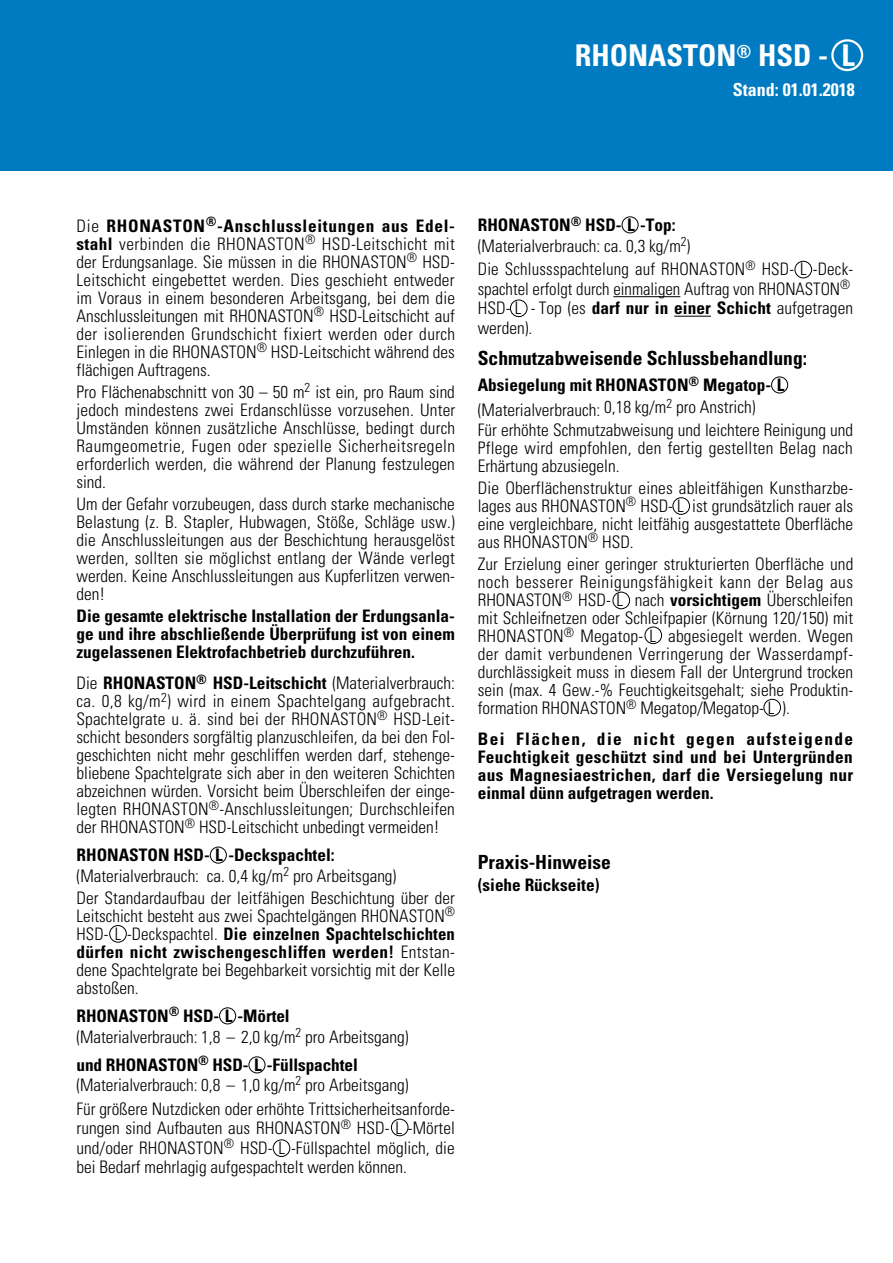
<style>
.page{position:relative;width:893px;height:1263px;background:#fff}
.page>*{position:absolute;margin:0;border:0;box-sizing:border-box;transform-origin:0 0}
.t1{font:700 condensed 30px "Univers LT";color:#fff}
.t2{font:700 condensed 19.5px "Univers LT";color:#000}
.t3{font:700 condensed 18px "Univers LT";color:#fff}
.t4{font:300 condensed 17.25px/18px "Univers LT";color:#000;text-align:justify}
.t5{font:700 condensed 17.25px/18px "Univers LT";color:#000;text-align:justify}
.s1{font-weight:700}
</style>
<div class="page">
<div style="left:0;top:0;width:893px;height:170px;background:#007bc2"></div>
<div style="left:210px;top:846px;width:17px;height:17px;border:1px solid #000;border-radius:50%"></div>
<div style="left:219px;top:1007px;width:17px;height:17px;border:1px solid #000;border-radius:50%"></div>
<div style="left:248px;top:1056px;width:17px;height:17px;border:1px solid #000;border-radius:50%"></div>
<hr style="left:613px;top:296px;width:67px;height:1px;background:#000">
<hr style="left:674px;top:316px;width:37px;height:1px;background:#000">
<div style="left:622px;top:216px;width:17px;height:17px;border:1px solid #000;border-radius:50%"></div>
<div style="left:771px;top:376px;width:17px;height:17px;border:1px solid #000;border-radius:50%"></div>
<div style="left:831px;top:39px;width:32px;height:32px;border:2px solid #fff;border-radius:50%"></div>
<div style="left:109px;top:925px;width:17px;height:17px;border:1px solid #000;border-radius:50%"></div>
<div style="left:391px;top:1119px;width:17px;height:17px;border:1px solid #000;border-radius:50%"></div>
<div style="left:273px;top:1140px;width:17px;height:17px;border:1px solid #000;border-radius:50%"></div>
<div style="left:795px;top:261px;width:17px;height:17px;border:1px solid #000;border-radius:50%"></div>
<div style="left:510px;top:300px;width:17px;height:17px;border:1px solid #000;border-radius:50%"></div>
<div style="left:673px;top:497px;width:17px;height:17px;border:1px solid #000;border-radius:50%"></div>
<div style="left:613px;top:592px;width:17px;height:17px;border:1px solid #000;border-radius:50%"></div>
<div style="left:645px;top:627px;width:17px;height:17px;border:1px solid #000;border-radius:50%"></div>
<div style="left:764px;top:699px;width:17px;height:17px;border:1px solid #000;border-radius:50%"></div>
<h1 class="t1" style="left:575px;top:37px;width:281px">RHONASTON<sup>®</sup> HSD - L</h1>
<p class="t3" style="left:733px;top:79px;width:123px">Stand: 01.01.2018</p>
<p class="t4" style="left:77px;top:217px;width:380px">Die <span class="s1">RHONASTON</span><sup>®</sup><span class="s1">-Anschlussleitungen aus Edel&shy;stahl</span> verbinden die RHONASTON<sup>®</sup> HSD-Leitschicht mit der Erdungsanlage. Sie müssen in die RHONASTON<sup>®</sup> HSD-Leitschicht eingebettet werden. Dies geschieht entweder im Voraus in einem besonderen Arbeitsgang, bei dem die Anschlussleitungen mit RHONASTON<sup>®</sup> HSD-Leitschicht auf der isolierenden Grundschicht fixiert werden oder durch Einlegen in die RHONASTON<sup>®</sup> HSD-Leitschicht während des flächigen Auftragens.</p>
<p class="t4" style="left:77px;top:383px;width:380px">Pro Flächenabschnitt von 30 – 50 m<sup>2</sup> ist ein, pro Raum sind jedoch mindestens zwei Erdanschlüsse vorzusehen. Unter Umständen können zusätzliche Anschlüsse, bedingt durch Raumgeometrie, Fugen oder spezielle Sicherheitsregeln erforderlich werden, die während der Planung festzulegen sind.</p>
<p class="t4" style="left:77px;top:495px;width:380px">Um der Gefahr vorzubeugen, dass durch starke mechanische Belastung (z. B. Stapler, Hubwagen, Stöße, Schläge usw.) die Anschlussleitungen aus der Beschichtung herausgelöst werden, sollten sie möglichst entlang der Wände verlegt werden. Keine Anschlussleitungen aus Kupferlitzen verwen&shy;den!</p>
<p class="t5" style="left:77px;top:607px;width:380px">Die gesamte elektrische Installation der Erdungsanla&shy;ge und ihre abschließende Überprüfung ist von einem zugelassenen Elektrofachbetrieb durchzuführen.</p>
<p class="t4" style="left:77px;top:674px;width:380px">Die <span class="s1">RHONASTON</span><sup>®</sup> <span class="s1">HSD-Leitschicht</span> (Materialverbrauch: ca. 0,8 kg/m<sup>2</sup>) wird in einem Spachtelgang aufgebracht.<br>Spachtelgrate u. ä. sind bei der RHONASTON<sup>®</sup> HSD-Leit&shy;schicht besonders sorgfältig planzuschleifen, da bei den Fol&shy;geschichten nicht mehr geschliffen werden darf, stehenge&shy;bliebene Spachtelgrate sich aber in den weiteren Schichten abzeichnen würden. Vorsicht beim Überschleifen der einge&shy;legten RHONASTON<sup>®</sup>-Anschlussleitungen; Durchschleifen der RHONASTON<sup>®</sup> HSD-Leitschicht unbedingt vermeiden!</p>
<p class="t4" style="left:77px;top:845px;width:321px;line-height:20.5px"><span class="s1">RHONASTON HSD- L -Deckspachtel: </span>(Materialverbrauch: ca. 0,4 kg/m<sup>2</sup> pro Arbeitsgang)</p>
<p class="t4" style="left:77px;top:889px;width:380px">Der Standardaufbau der leitfähigen Beschichtung über der Leitschicht besteht aus zwei Spachtelgängen RHONASTON<sup>® </sup>HSD- L -Deckspachtel. <span class="s1">Die einzelnen Spachtelschichten dürfen nicht zwischengeschliffen werden!</span> Entstan&shy;dene Spachtelgrate bei Begehbarkeit vorsichtig mit der Kelle abstoßen.</p>
<p class="t4" style="left:77px;top:1006px;width:334px;line-height:20.5px"><span class="s1">RHONASTON</span><sup>®</sup> <span class="s1">HSD- L -Mörtel </span>(Materialverbrauch: 1,8 – 2,0 kg/m<sup>2</sup> pro Arbeitsgang)</p>
<p class="t4" style="left:77px;top:1054px;width:334px;line-height:20.5px"><span class="s1">und RHONASTON</span><sup>®</sup> <span class="s1">HSD- L -Füllspachtel </span>(Materialverbrauch: 0,8 – 1,0 kg/m<sup>2</sup> pro Arbeitsgang)</p>
<p class="t4" style="left:77px;top:1099px;width:380px;line-height:19.5px">Für größere Nutzdicken oder erhöhte Trittsicherheitsanforde&shy;rungen sind Aufbauten aus RHONASTON<sup>®</sup> HSD- L -Mörtel und/oder RHONASTON<sup>®</sup> HSD- L -Füllspachtel möglich, die bei Bedarf mehrlagig aufgespachtelt werden können.</p>
<p class="t4" style="left:478px;top:215px;width:214px;line-height:20.5px"><span class="s1">RHONASTON</span><sup>®</sup> <span class="s1">HSD- L -Top: </span>(Materialverbrauch: ca. 0,3 kg/m<sup>2</sup>)</p>
<p class="t4" style="left:478px;top:260px;width:377px;line-height:19.5px;text-align:left">Die Schlussspachtelung auf RHONASTON<sup>®</sup> HSD- L -Deck&shy;spachtel erfolgt durch einmaligen Auftrag von RHONASTON<sup>® </sup>HSD- L - Top (es <span class="s1">darf nur in einer Schicht</span> aufgetragen werden).</p>
<p class="t2" style="left:478px;top:346px;width:331px">Schmutzabweisende Schlussbehandlung:</p>
<p class="t4" style="left:478px;top:374px;width:377px;line-height:22.2px;text-align:left"><span class="s1">Absiegelung mit RHONASTON</span><sup>®</sup> <span class="s1">Megatop- L </span>(Materialverbrauch: 0,18 kg/m<sup>2</sup> pro Anstrich)<br>Für erhöhte Schmutzabweisung und leichtere Reinigung und</p>
<p class="t4" style="left:478px;top:439px;width:377px">Pflege wird empfohlen, den fertig gestellten Belag nach<br>Erhärtung abzusiegeln.</p>
<p class="t4" style="left:478px;top:479px;width:377px">Die Oberflächenstruktur eines ableitfähigen Kunstharzbe&shy;lages aus RHONASTON<sup>®</sup> HSD- L ist grundsätzlich rauer als eine vergleichbare, nicht leitfähig ausgestattete Oberfläche aus RHONASTON<sup>®</sup> HSD.</p>
<p class="t4" style="left:478px;top:555px;width:377px">Zur Erzielung einer geringer strukturierten Oberfläche und noch besserer Reinigungsfähigkeit kann der Belag aus RHONASTON<sup>®</sup> HSD- L nach <span class="s1">vorsichtigem</span> Überschleifen mit Schleifnetzen oder Schleifpapier (Körnung 120/150) mit RHONASTON<sup>®</sup> Megatop- L abgesiegelt werden. Wegen der damit verbundenen Verringerung der Wasserdampf&shy;durchlässigkeit muss in diesem Fall der Untergrund trocken sein (max. 4 Gew.-% Feuchtigkeitsgehalt; siehe Produktin&shy;formation RHONASTON<sup>®</sup> Megatop/Megatop- L ).</p>
<p class="t5" style="left:478px;top:730px;width:377px">Bei Flächen, die nicht gegen aufsteigende Feuchtigkeit geschützt sind und bei Untergründen aus Magnesiaestrichen, darf die Versiegelung nur einmal dünn aufgetragen werden.</p>
<p class="t2" style="left:478px;top:850px;width:135px">Praxis-Hinweise</p>
<p class="t5" style="left:478px;top:876px;width:123px">(siehe Rückseite)</p>
</div>
